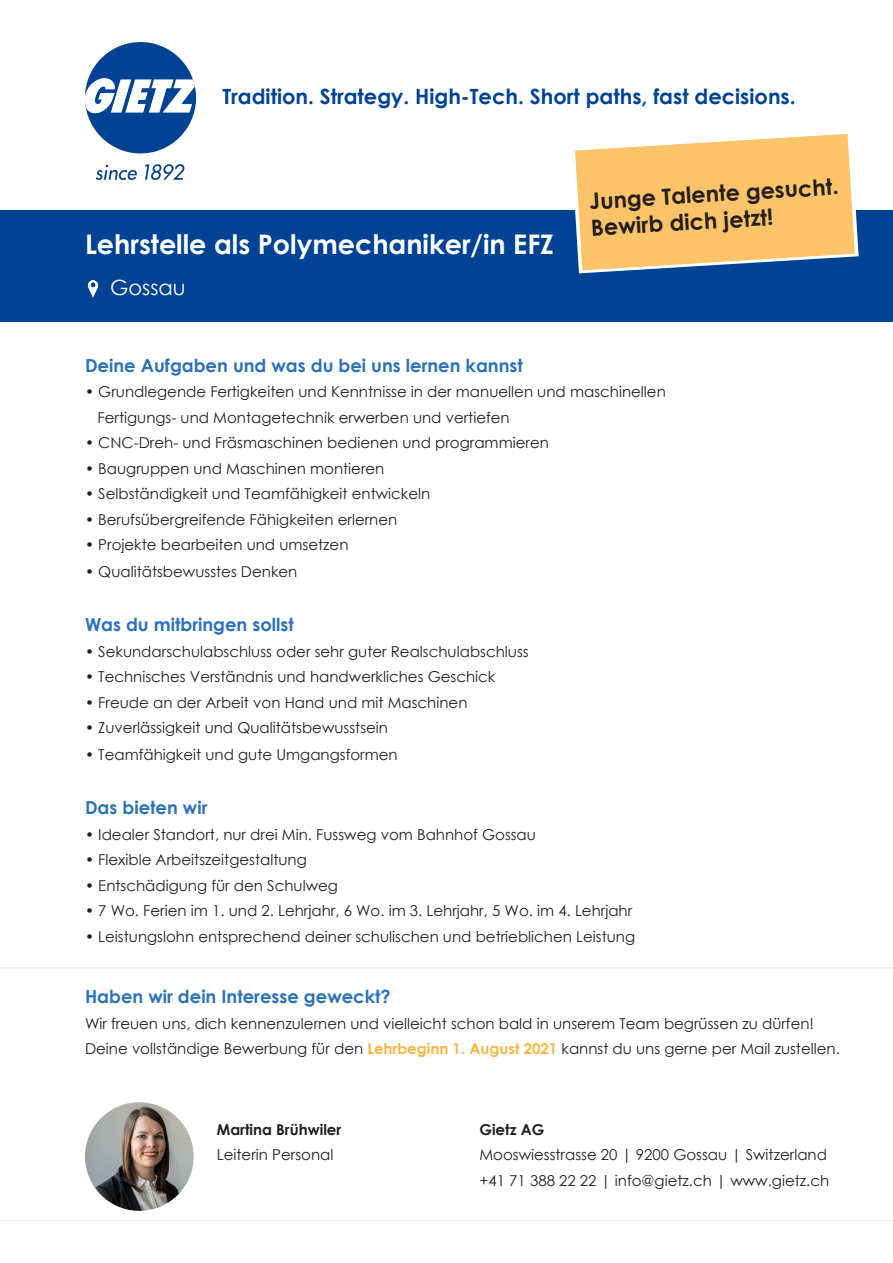
<style>
.page{position:relative;width:893px;height:1263px;background:#fff}
.page>*{position:absolute;margin:0;border:0;box-sizing:border-box;transform-origin:0 0}
.t1{font:700 27px "Century Gothic";color:#fff}
.t2{font:700 22.35px/27px "Century Gothic";color:#231f20}
.t3{font:700 21px "Century Gothic";color:#004394}
.t4{font:21px "Century Gothic";color:#fff}
.t5{font:700 18px "Century Gothic";color:#2b72ba}
.t6{font:15px "Century Gothic";color:#231f20}
.t7{font:700 15px "Century Gothic";color:#231f20}
.s1{font-weight:700;color:#fcb443}
</style>
<div class="page">
<img style="left:85px;top:43px;width:111px;height:137px">
<div style="left:0;top:210px;width:893px;height:111px;background:#004394"></div>
<img style="left:87px;top:280px;width:12px;height:17px">
<img style="left:85px;top:1102px;width:109px;height:109px;border-radius:54px">
<hr style="left:0;top:1220px;width:893px;height:1px;background:#eff0f0">
<svg style="left:575px;top:134px;width:284px;height:139px;background:#ecc17a"></svg>
<hr style="left:0;top:967px;width:893px;height:1px;background:#eff0f0">
<p class="t3" style="left:222px;top:81px;width:575px">Tradition. Strategy. High-Tech. Short paths, fast decisions.</p>
<p class="t1" style="left:85px;top:223px;width:470px">Lehrstelle als Polymechaniker/in EFZ</p>
<p class="t4" style="left:110px;top:273px;width:77px">Gossau</p>
<p class="t2" style="left:589px;top:186px;width:251px;rotate:-3deg">Junge Talente gesucht.<br>Bewirb dich jetzt!</p>
<p class="t5" style="left:85px;top:351px;width:439px">Deine Aufgaben und was du bei uns lernen kannst</p>
<p class="t6" style="left:85px;top:381px;width:582px">• Grundlegende Fertigkeiten und Kenntnisse in der manuellen und maschinellen</p>
<p class="t6" style="left:98px;top:407px;width:414px">Fertigungs- und Montagetechnik erwerben und vertiefen</p>
<p class="t6" style="left:85px;top:432px;width:465px">• CNC-Dreh- und Fräsmaschinen bedienen und programmieren</p>
<p class="t6" style="left:85px;top:458px;width:301px">• Baugruppen und Maschinen montieren</p>
<p class="t6" style="left:85px;top:483px;width:347px">• Selbständigkeit und Teamfähigkeit entwickeln</p>
<p class="t6" style="left:85px;top:509px;width:314px">• Berufsübergreifende Fähigkeiten erlernen</p>
<p class="t6" style="left:85px;top:534px;width:265px">• Projekte bearbeiten und umsetzen</p>
<p class="t6" style="left:85px;top:561px;width:214px">• Qualitätsbewusstes Denken</p>
<p class="t5" style="left:85px;top:611px;width:210px">Was du mitbringen sollst</p>
<p class="t6" style="left:85px;top:641px;width:445px">• Sekundarschulabschluss oder sehr guter Realschulabschluss</p>
<p class="t6" style="left:85px;top:666px;width:412px">• Technisches Verständnis und handwerkliches Geschick</p>
<p class="t6" style="left:85px;top:692px;width:384px">• Freude an der Arbeit von Hand und mit Maschinen</p>
<p class="t6" style="left:85px;top:717px;width:305px">• Zuverlässigkeit und Qualitätsbewusstsein</p>
<p class="t6" style="left:85px;top:744px;width:314px">• Teamfähigkeit und gute Umgangsformen</p>
<p class="t5" style="left:85px;top:794px;width:124px">Das bieten wir</p>
<p class="t6" style="left:85px;top:824px;width:452px">• Idealer Standort, nur drei Min. Fussweg vom Bahnhof Gossau</p>
<p class="t6" style="left:85px;top:849px;width:223px">• Flexible Arbeitszeitgestaltung</p>
<p class="t6" style="left:85px;top:875px;width:254px">• Entschädigung für den Schulweg</p>
<p class="t6" style="left:85px;top:900px;width:549px">• 7 Wo. Ferien im 1. und 2. Lehrjahr, 6 Wo. im 3. Lehrjahr, 5 Wo. im 4. Lehrjahr</p>
<p class="t6" style="left:85px;top:926px;width:552px">• Leistungslohn entsprechend deiner schulischen und betrieblichen Leistung</p>
<p class="t5" style="left:85px;top:983px;width:307px">Haben wir dein Interesse geweckt?</p>
<p class="t6" style="left:85px;top:1013px;width:730px">Wir freuen uns, dich kennenzulernen und vielleicht schon bald in unserem Team begrüssen zu dürfen!</p>
<p class="t6" style="left:85px;top:1038px;width:756px">Deine vollständige Bewerbung für den <span class="s1">Lehrbeginn 1. August 2021</span> kannst du uns gerne per Mail zustellen.</p>
<p class="t7" style="left:217px;top:1118px;width:126px">Martina Brühwiler</p>
<p class="t6" style="left:217px;top:1144px;width:118px">Leiterin Personal</p>
<p class="t7" style="left:479px;top:1118px;width:67px">Gietz AG</p>
<p class="t6" style="left:479px;top:1144px;width:349px">Mooswiesstrasse 20 | 9200 Gossau | Switzerland</p>
<p class="t6" style="left:479px;top:1170px;width:351px">+41 71 388 22 22 | info@gietz.ch | www.gietz.ch</p>
</div>
